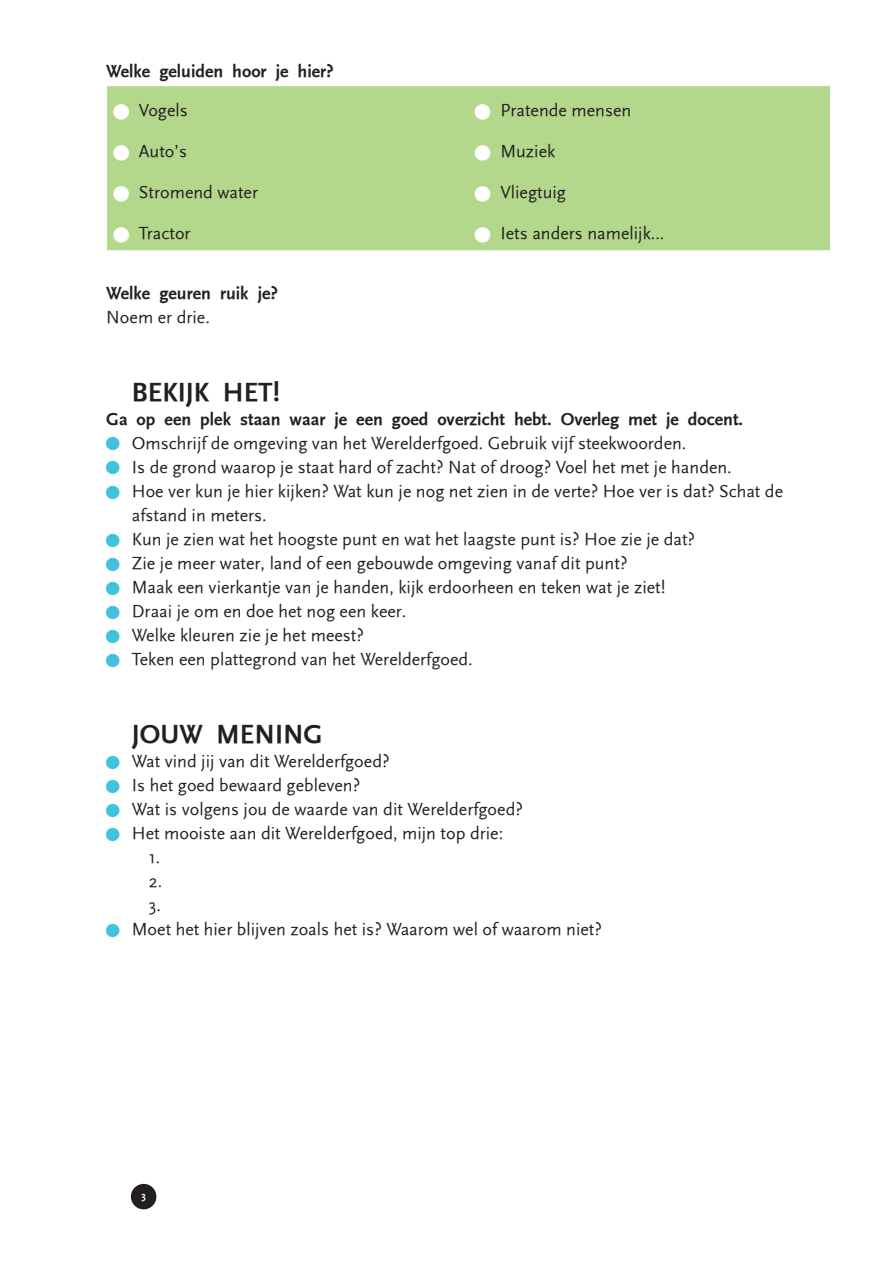
<style>
.page{position:relative;width:893px;height:1263px;background:#fff}
.page>*{position:absolute;margin:0;border:0;box-sizing:border-box;transform-origin:0 0}
.kop{font:700 27px "Scala Sans";color:#231f20}
.t1{font:18px/24px "Scala Sans";color:#231f20}
.t2{font:700 18px "Scala Sans";color:#231f20}
.t3{font:700 10.5px "Scala Sans";color:#fff}
.s1{font-size:21px;color:#fff}
.s2{color:#42c3dc}
</style>
<div class="page">
<div style="left:131px;top:1184px;width:25px;height:25px;background:#231f20;border-radius:50%"></div>
<div style="left:107px;top:86px;width:723px;height:164px;background:#b3d78b"></div>
<p class="t2" style="left:106px;top:61px;width:229px">Welke geluiden hoor je hier?</p>
<p class="t1" style="left:113px;top:98px;width:76px"><span class="s1">‡</span> Vogels</p>
<p class="t1" style="left:475px;top:98px;width:158px"><span class="s1">‡</span> Pratende mensen</p>
<p class="t1" style="left:113px;top:139px;width:75px"><span class="s1">‡</span> Auto’s</p>
<p class="t1" style="left:475px;top:139px;width:82px"><span class="s1">‡</span> Muziek</p>
<p class="t1" style="left:113px;top:180px;width:146px"><span class="s1">‡</span> Stromend water</p>
<p class="t1" style="left:475px;top:180px;width:93px"><span class="s1">‡</span> Vliegtuig</p>
<p class="t1" style="left:113px;top:221px;width:79px"><span class="s1">‡</span> Tractor</p>
<p class="t1" style="left:475px;top:221px;width:191px"><span class="s1">‡</span> Iets anders namelijk...</p>
<p class="t2" style="left:106px;top:283px;width:173px">Welke geuren ruik je?</p>
<p class="t1" style="left:106px;top:305px;width:105px">Noem er drie.</p>
<p class="kop" style="left:132px;top:378px;width:150px">BEKIJK HET!</p>
<p class="t2" style="left:106px;top:409px;width:638px">Ga op een plek staan waar je een goed overzicht hebt. Overleg met je docent.</p>
<p class="t1" style="left:106px;top:431px;width:582px"><span class="s2">‡</span> Omschrijf de omgeving van het Werelderfgoed. Gebruik vijf steekwoorden.</p>
<p class="t1" style="left:106px;top:455px;width:627px"><span class="s2">‡</span> Is de grond waarop je staat hard of zacht? Nat of droog? Voel het met je handen.</p>
<p class="t1" style="left:132px;top:479px;width:653px;text-indent:-26px"><span class="s2">‡</span> Hoe ver kun je hier kijken? Wat kun je nog net zien in de verte? Hoe ver is dat? Schat de afstand in meters.</p>
<p class="t1" style="left:106px;top:527px;width:590px"><span class="s2">‡</span> Kun je zien wat het hoogste punt en wat het laagste punt is? Hoe zie je dat?</p>
<p class="t1" style="left:106px;top:551px;width:523px"><span class="s2">‡</span> Zie je meer water, land of een gebouwde omgeving vanaf dit punt?</p>
<p class="t1" style="left:106px;top:575px;width:561px"><span class="s2">‡</span> Maak een vierkantje van je handen, kijk erdoorheen en teken wat je ziet!</p>
<p class="t1" style="left:106px;top:599px;width:302px"><span class="s2">‡</span> Draai je om en doe het nog een keer.</p>
<p class="t1" style="left:106px;top:623px;width:259px"><span class="s2">‡</span> Welke kleuren zie je het meest?</p>
<p class="t1" style="left:106px;top:647px;width:368px"><span class="s2">‡</span> Teken een plattegrond van het Werelderfgoed.</p>
<p class="kop" style="left:132px;top:720px;width:192px">JOUW MENING</p>
<p class="t1" style="left:106px;top:749px;width:285px"><span class="s2">‡</span> Wat vind jij van dit Werelderfgoed?</p>
<p class="t1" style="left:106px;top:773px;width:255px"><span class="s2">‡</span> Is het goed bewaard gebleven?</p>
<p class="t1" style="left:106px;top:797px;width:418px"><span class="s2">‡</span> Wat is volgens jou de waarde van dit Werelderfgoed?</p>
<p class="t1" style="left:106px;top:821px;width:398px"><span class="s2">‡</span> Het mooiste aan dit Werelderfgoed, mijn top drie:</p>
<p class="t1" style="left:149px;top:845px;width:13px">1.</p>
<p class="t1" style="left:149px;top:869px;width:15px">2.</p>
<p class="t1" style="left:149px;top:893px;width:14px">3.</p>
<p class="t1" style="left:106px;top:917px;width:497px"><span class="s2">‡</span> Moet het hier blijven zoals het is? Waarom wel of waarom niet?</p>
<p class="t3" style="left:141px;top:1190px;width:6px">3</p>
</div>
